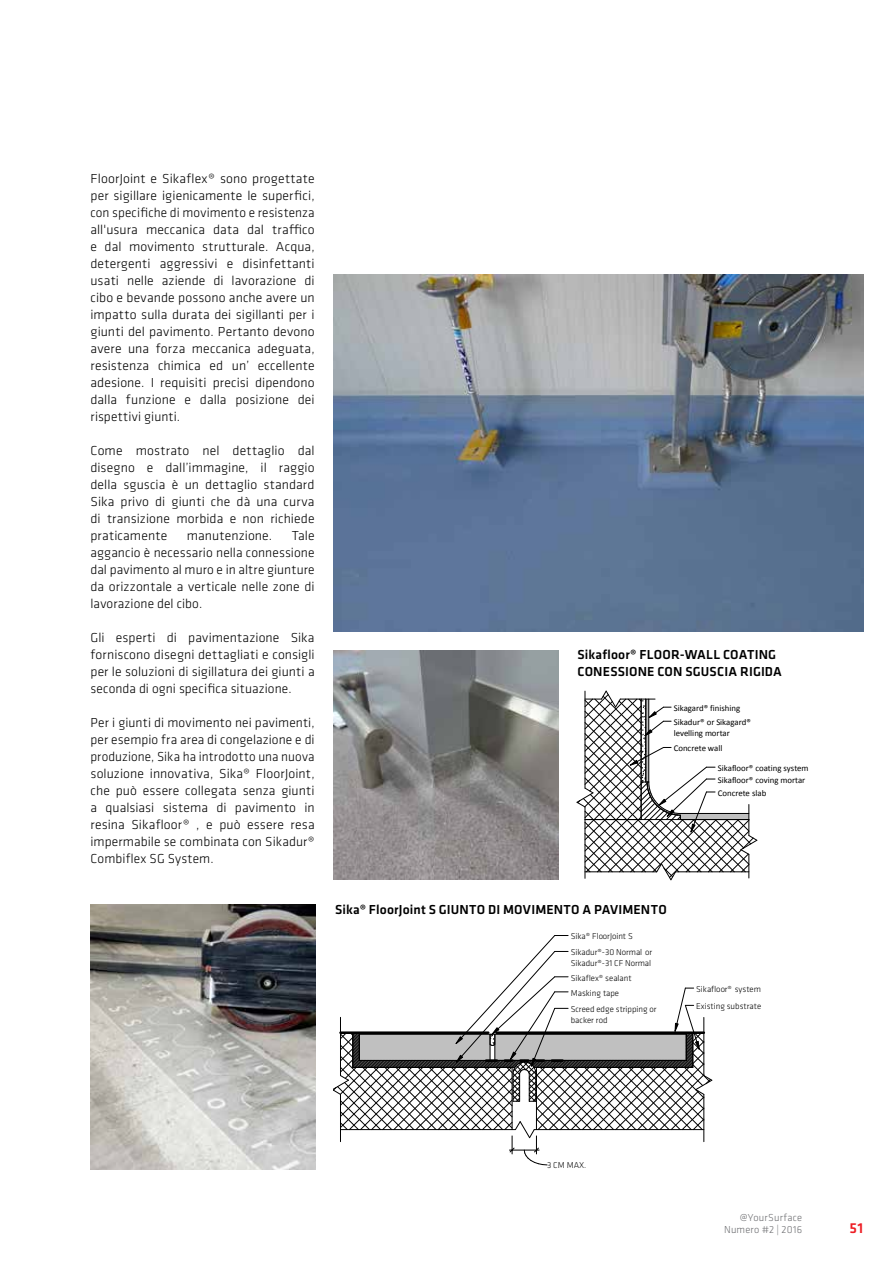
<style>
.page{position:relative;width:893px;height:1263px;background:#fff}
.page>*{position:absolute;margin:0;border:0;box-sizing:border-box;transform-origin:0 0}
.t1{font:500 15px "Klavika";color:#ed1d24}
.t2{font:300 13.5px/17px "Klavika";letter-spacing:.005em;color:#000;text-align:justify}
.t3{font:500 13.5px/17px "Klavika";letter-spacing:.01em;color:#000}
.t4{font:300 10.5px/12.6px "Klavika";letter-spacing:.02em;color:#6d6e71;text-align:right}
.t5{font:300 8.85px/10.6px "Klavika";color:#000}
.t6{font:8.85px/10.6px "Calibri";color:#000}
</style>
<div class="page">
<img style="left:333px;top:651px;width:226px;height:228px">
<img style="left:91px;top:905px;width:225px;height:264px">
<img style="left:333px;top:274px;width:530px;height:357px">
<svg style="left:576px;top:690px;width:182px;height:191px"></svg>
<svg style="left:333px;top:935px;width:380px;height:230px"></svg>
<p class="t2" style="left:91px;top:170px;width:226px">FloorJoint e Sikaflex® sono progettate per sigillare igienicamente le superfici, con specifiche di movimento e resistenza all'usura meccanica data dal traffico e dal movimento strutturale. Acqua, detergenti aggressivi e disinfettanti usati nelle aziende di lavorazione di cibo e bevande possono anche avere un impatto sulla durata dei sigillanti per i giunti del pavimento. Pertanto devono avere una forza meccanica adeguata, resistenza chimica ed un’ eccellente adesione. I requisiti precisi dipendono dalla funzione e dalla posizione dei rispettivi giunti.</p>
<p class="t2" style="left:91px;top:442px;width:226px">Come mostrato nel dettaglio dal disegno e dall’immagine, il raggio della sguscia è un dettaglio standard Sika privo di giunti che dà una curva di transizione morbida e non richiede praticamente</p>
<p class="t2" style="left:91px;top:527px;width:226px;text-indent:201px">Tale aggancio è necessario nella connessione dal pavimento al muro e in altre giunture da orizzontale a verticale nelle zone di lavorazione del cibo.</p>
<p class="t2" style="left:91px;top:629px;width:226px">Gli esperti di pavimentazione Sika forniscono disegni dettagliati e consigli per le soluzioni di sigillatura dei giunti a seconda di ogni specifica situazione.</p>
<p class="t2" style="left:91px;top:714px;width:226px">Per i giunti di movimento nei pavimenti, per esempio fra area di congelazione e di produzione, Sika ha introdotto una nuova soluzione innovativa, Sika® FloorJoint, che può essere collegata senza giunti a qualsiasi sistema di pavimento in resina Sikafloor® , e può essere resa impermabile se combinata con Sikadur® Combiflex SG System.</p>
<p class="t2" style="left:187px;top:527px;width:87px">manutenzione.</p>
<p class="t3" style="left:577px;top:646px;width:206px">Sikafloor® FLOOR-WALL COATING<br>CONESSIONE CON SGUSCIA RIGIDA</p>
<p class="t6" style="left:674px;top:703px;width:68px">Sikagard® finishing</p>
<p class="t6" style="left:674px;top:717px;width:79px">Sikadur® or Sikagard® levelling mortar</p>
<p class="t6" style="left:718px;top:762px;width:92px;line-height:11.9px">Sikafloor® coating system<br>Sikafloor® coving mortar</p>
<p class="t6" style="left:674px;top:743px;width:50px">Concrete wall</p>
<p class="t6" style="left:718px;top:788px;width:50px">Concrete slab</p>
<p class="t3" style="left:335px;top:901px;width:333px">Sika® FloorJoint S GIUNTO DI MOVIMENTO A PAVIMENTO</p>
<p class="t5" style="left:571px;top:931px;width:64px">Sika® FloorJoint S</p>
<p class="t5" style="left:571px;top:970px;width:62px;line-height:15px">Sikaflex® sealant<br>Masking tape</p>
<p class="t5" style="left:571px;top:1004px;width:87px">Screed edge stripping or backer rod</p>
<p class="t5" style="left:571px;top:947px;width:83px">Sikadur®-30 Normal or<br>Sikadur®-31 CF Normal</p>
<p class="t5" style="left:696px;top:983px;width:66px">Sikafloor® system</p>
<p class="t5" style="left:696px;top:1001px;width:67px">Existing substrate</p>
<p class="t5" style="left:547px;top:1159px;width:41px">3 CM MAX.</p>
<p class="t4" style="left:724px;top:1211px;width:80px">@YourSurface<br>Numero #2 | 2016</p>
<p class="t1" style="left:849px;top:1218px;width:15px">51</p>
</div>
